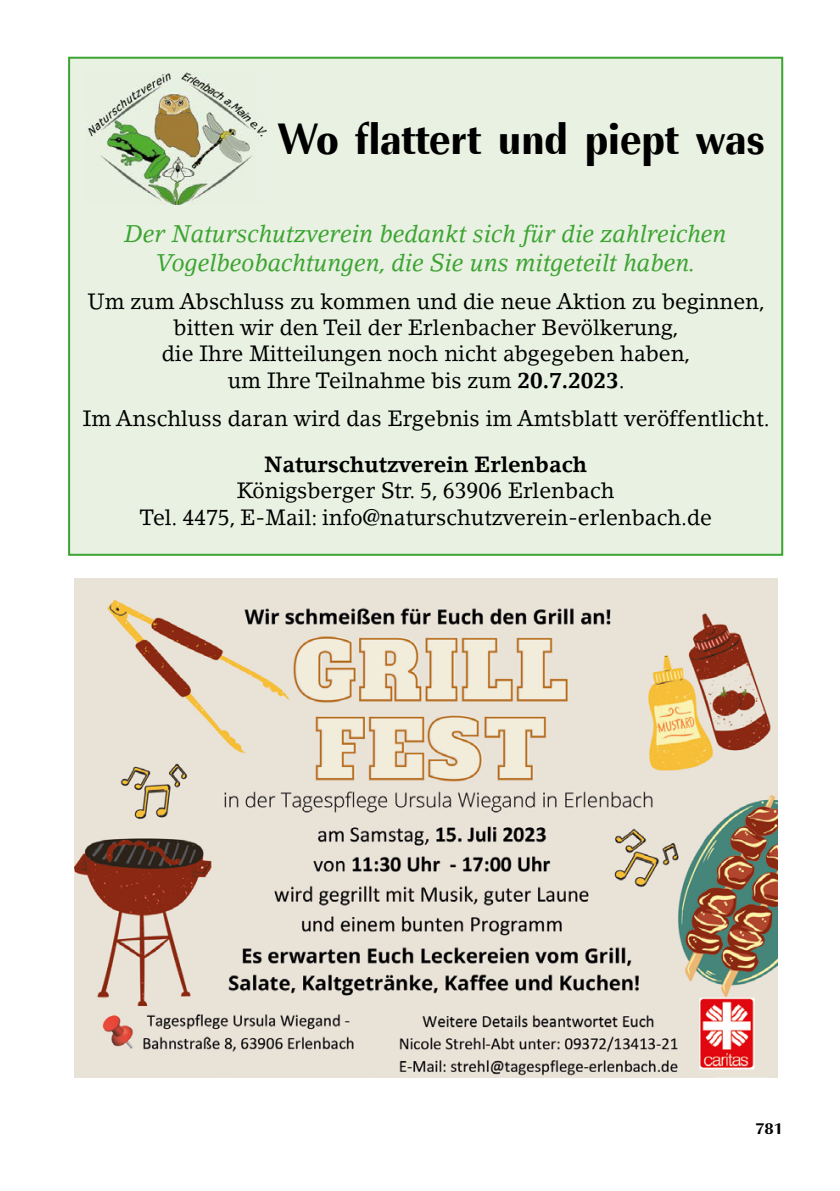
<style>
.page{position:relative;width:840px;height:1191px;background:#fff}
.page>*{position:absolute;margin:0;border:0;box-sizing:border-box;transform-origin:0 0}
.t1{font:700 expanded 45.4px "Imperial URW Ext Nar";color:#000}
.t2{font:italic 24px/28.8px "Lino Letter Std";color:#3ca432;text-align:center}
.t3{font:22px/26.4px "Lino Letter Std";color:#000;text-align:center}
.t4{font:700 22px "Lino Letter Std";color:#000}
.t5{font:700 expanded 16px "Imperial URW";color:#000}
.s1{font-weight:700}
</style>
<div class="page">
<img style="left:74px;top:578px;width:702px;height:499px">
<div style="left:69px;top:58px;width:712px;height:497px;background:#e9f1e2"></div>
<div style="left:68px;top:57px;width:714px;height:499px;border:2px solid #3ca432"></div>
<img style="left:88px;top:72px;width:178px;height:132px">
<h1 class="t1" style="left:278px;top:112px;width:487px">Wo flattert und piept was</h1>
<p class="t2" style="left:124px;top:219px;width:603px">Der Naturschutzverein bedankt sich für die zahlreichen<br>Vogelbeobachtungen, die Sie uns mitgeteilt haben.</p>
<p class="t3" style="left:87px;top:287px;width:678px">Um zum Abschluss zu kommen und die neue Aktion zu beginnen, bitten wir den Teil der Erlenbacher Bevölkerung,<br>die Ihre Mitteilungen noch nicht abgegeben haben,<br>um Ihre Teilnahme bis zum <span class="s1">20.7.2023</span>.</p>
<p class="t3" style="left:83px;top:404px;width:688px">Im Anschluss daran wird das Ergebnis im Amtsblatt veröffentlicht.</p>
<p class="t4" style="left:264px;top:451px;width:324px">Naturschutzverein Erlenbach</p>
<p class="t3" style="left:139px;top:477px;width:574px">Königsberger Str. 5, 63906 Erlenbach<br>Tel. 4475, E-Mail: info@naturschutzverein-erlenbach.de</p>
<p class="t5" style="left:755px;top:1119px;width:29px">781</p>
</div>
